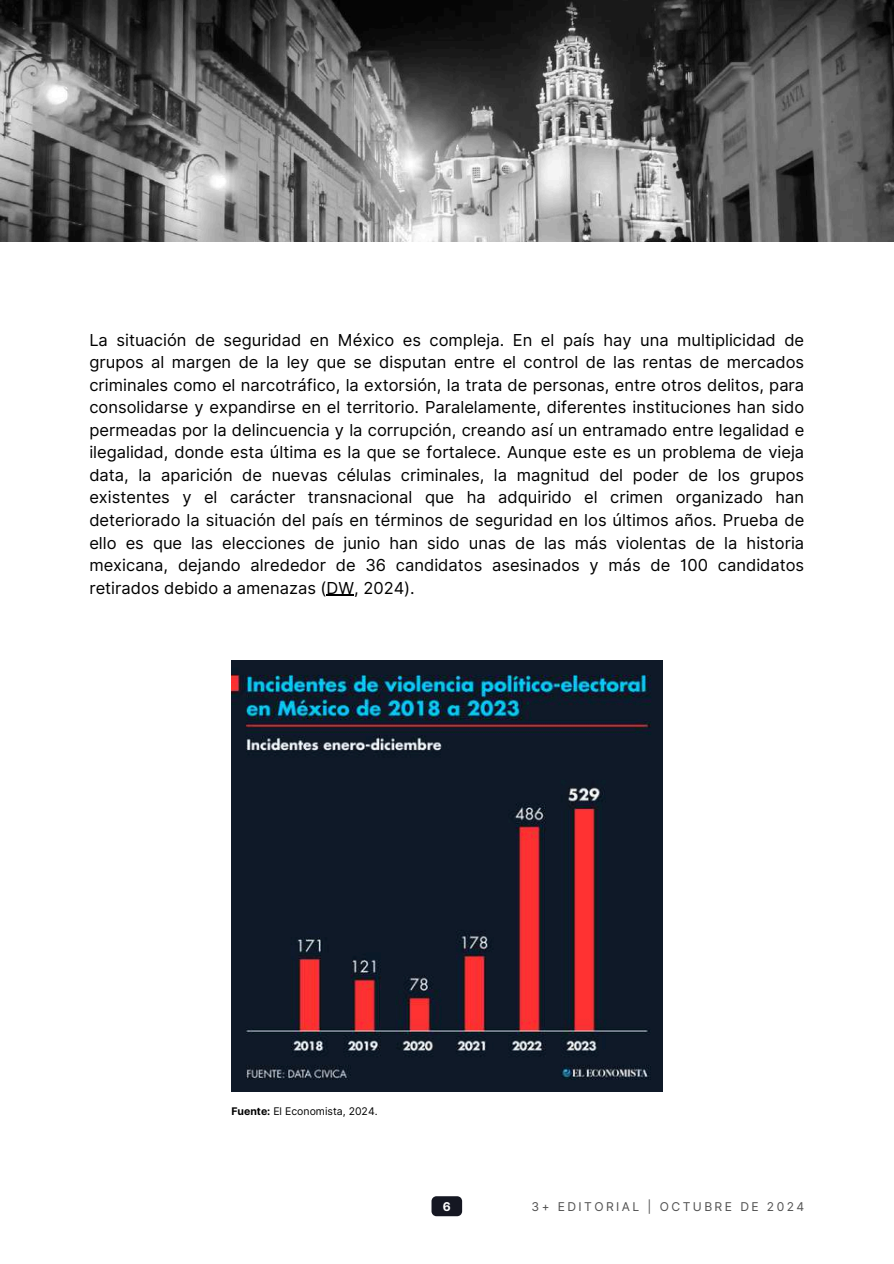
<style>
.page{position:relative;width:894px;height:1264px;background:#fff}
.page>*{position:absolute;margin:0;border:0;box-sizing:border-box;transform-origin:0 0}
.t1{font:16.5px/22.5px "Inter";color:#000;text-align:justify}
.t2{font:12.15px "Inter";letter-spacing:.2em;color:#515151}
.t3{font:700 12.15px "Inter";color:#fff}
.t4{font:10.5px "Inter";color:#000}
.s1{font-weight:700}
</style>
<div class="page">
<img style="left:231px;top:660px;width:431px;height:431px">
<svg style="left:431px;top:1196px;width:31px;height:20px"></svg>
<svg style="left:326px;top:594px;width:28px;height:1px"></svg>
<img style="left:0;top:0;width:893px;height:242px">
<p class="t1" style="left:89px;top:328px;width:716px">La situación de seguridad en México es compleja. En el país hay una multiplicidad de grupos al margen de la ley que se disputan entre el control de las rentas de mercados criminales como el narcotráfico, la extorsión, la trata de personas, entre otros delitos, para consolidarse y expandirse en el territorio. Paralelamente, diferentes instituciones han sido permeadas por la delincuencia y la corrupción, creando así un entramado entre legalidad e ilegalidad, donde esta última es la que se fortalece. Aunque este es un problema de vieja data, la aparición de nuevas células criminales, la magnitud del poder de los grupos existentes y el carácter transnacional que ha adquirido el crimen organizado han deteriorado la situación del país en términos de seguridad en los últimos años. Prueba de ello es que las elecciones de junio han sido unas de las más violentas de la historia mexicana, dejando alrededor de 36 candidatos asesinados y más de 100 candidatos retirados debido a amenazas (DW, 2024).</p>
<p class="t4" style="left:231px;top:1104px;width:148px"><span class="s1">Fuente:</span> El Economista, 2024.</p>
<p class="t3" style="left:442px;top:1199px;width:9px">6</p>
<p class="t2" style="left:531px;top:1199px;width:274px">3+ EDITORIAL | OCTUBRE DE 2024</p>
</div>
